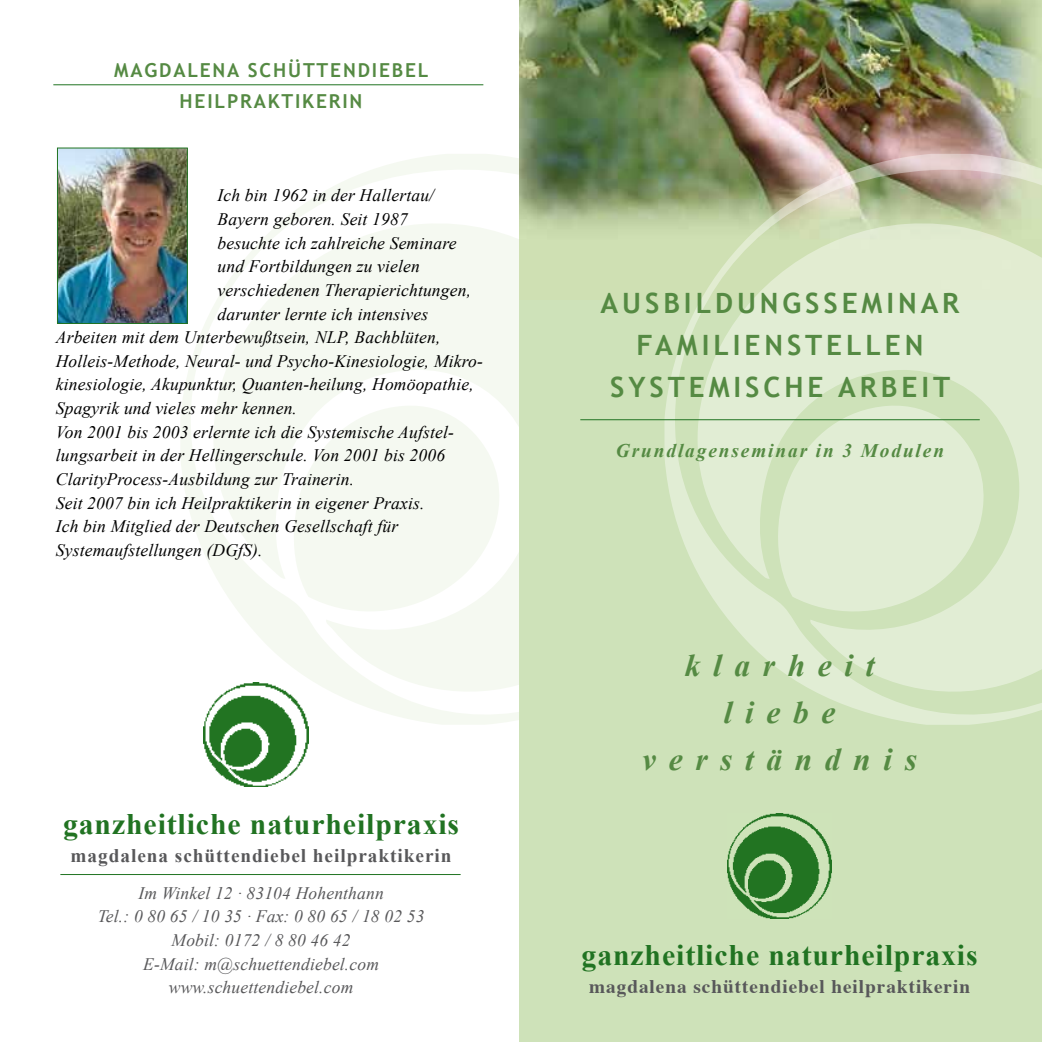
<style>
.page{position:relative;width:1042px;height:1042px;background:#fff}
.page>*{position:absolute;margin:0;border:0;box-sizing:border-box;transform-origin:0 0}
.t1{font:italic 700 31.5px/47.2px "Times New Roman";letter-spacing:.4em;color:#558a43;text-align:center}
.t2{font:700 29.75px "Times New Roman";letter-spacing:.03em;color:#217322}
.t3{font:700 28px/42px "Trebuchet MS";letter-spacing:.14em;color:#558a43;text-align:center}
.t4{font:700 19.25px/31.5px "Trebuchet MS";letter-spacing:.095em;color:#558a43;text-align:center}
.t5{font:700 19.25px "Times";letter-spacing:.05em;color:#58585a}
.t6{font:700 19.25px "Times New Roman";letter-spacing:.05em;color:#58585a}
.t7{font:italic 700 19.25px "Times New Roman";letter-spacing:.1em;color:#558a43}
.t8{font:italic 17.5px "Times New Roman";letter-spacing:.01em;color:#000}
.t9{font:italic 17.5px/23.6px "Times New Roman";letter-spacing:.01em;color:#58585a;text-align:center}
</style>
<div class="page">
<svg style="left:181px;top:154px;width:339px;height:572px"></svg>
<svg style="left:212px;top:221px;width:308px;height:472px;fill:#f5f9f1"></svg>
<svg style="left:292px;top:404px;width:208px;height:209px;fill:#f5f9f1"></svg>
<div style="left:520px;top:284px;width:522px;height:758px;background:#cee2b9"></div>
<img style="left:520px;top:0;width:522px;height:284px">
<svg style="left:664px;top:154px;width:378px;height:571px"></svg>
<svg style="left:696px;top:221px;width:346px;height:472px;fill:#e1edd4"></svg>
<svg style="left:776px;top:404px;width:208px;height:209px;fill:#e1edd4"></svg>
<img style="left:727px;top:814px;width:105px;height:104px">
<img style="left:59px;top:150px;width:127px;height:172px">
<div style="left:57px;top:148px;width:131px;height:176px;border:1px solid #217322"></div>
<img style="left:204px;top:682px;width:104px;height:105px">
<hr style="left:60px;top:874px;width:401px;height:1px;background:#217322">
<hr style="left:580px;top:419px;width:400px;height:1px;background:#217322">
<hr style="left:53px;top:84px;width:430px;height:1px;background:#217322">
<p class="t4" style="left:114px;top:54px;width:316px">MAGDALENA SCHÜTTENDIEBEL<br>HEILPRAKTIKERIN</p>
<p class="t8" style="left:217px;top:183px;width:218px">Ich bin 1962 in der Hallertau/</p>
<p class="t8" style="left:217px;top:207px;width:192px">Bayern geboren. Seit 1987</p>
<p class="t8" style="left:217px;top:231px;width:240px">besuchte ich zahlreiche Seminare</p>
<p class="t8" style="left:217px;top:254px;width:204px">und Fortbildungen zu vielen</p>
<p class="t8" style="left:217px;top:278px;width:255px">verschiedenen Therapierichtungen,</p>
<p class="t8" style="left:217px;top:302px;width:212px">darunter lernte ich intensives</p>
<p class="t8" style="left:56px;top:325px;width:386px">Arbeiten mit dem Unterbewußtsein, NLP, Bachblüten,</p>
<p class="t8" style="left:56px;top:349px;width:428px">Holleis-Methode, Neural- und Psycho-Kinesiologie, Mikro-</p>
<p class="t8" style="left:56px;top:372px;width:419px">kinesiologie, Akupunktur, Quanten-heilung, Homöopathie,</p>
<p class="t8" style="left:56px;top:396px;width:243px">Spagyrik und vieles mehr kennen.</p>
<p class="t8" style="left:56px;top:420px;width:399px">Von 2001 bis 2003 erlernte ich die Systemische Aufstel-</p>
<p class="t8" style="left:56px;top:443px;width:391px">lungsarbeit in der Hellingerschule. Von 2001 bis 2006</p>
<p class="t8" style="left:56px;top:467px;width:300px">ClarityProcess-Ausbildung zur Trainerin.</p>
<p class="t8" style="left:56px;top:491px;width:370px">Seit 2007 bin ich Heilpraktikerin in eigener Praxis.</p>
<p class="t8" style="left:56px;top:514px;width:344px">Ich bin Mitglied der Deutschen Gesellschaft für</p>
<p class="t8" style="left:56px;top:538px;width:208px">Systemaufstellungen (DGfS).</p>
<h2 class="t2" style="left:63px;top:803px;width:398px">ganzheitliche naturheilpraxis</h2>
<p class="t6" style="left:71px;top:842px;width:382px">magdalena schüttendiebel heilpraktikerin</p>
<p class="t9" style="left:98px;top:880px;width:328px">Im Winkel 12 · 83104 Hohenthann<br>Tel.: 0 80 65 / 10 35 · Fax: 0 80 65 / 18 02 53<br>Mobil: 0172 / 8 80 46 42<br>E-Mail: m@schuettendiebel.com www.schuettendiebel.com</p>
<h3 class="t3" style="left:600px;top:282px;width:360px">AUSBILDUNGSSEMINAR<br>FAMILIENSTELLEN<br>SYSTEMISCHE ARBEIT</h3>
<p class="t7" style="left:616px;top:437px;width:330px">Grundlagenseminar in 3 Modulen</p>
<h1 class="t1" style="left:642px;top:641px;width:276px">klarheit liebe verständnis</h1>
<h2 class="t2" style="left:581px;top:935px;width:398px">ganzheitliche naturheilpraxis</h2>
<p class="t5" style="left:589px;top:968px;width:382px">magdalena schüttendiebel heilpraktikerin</p>
</div>
